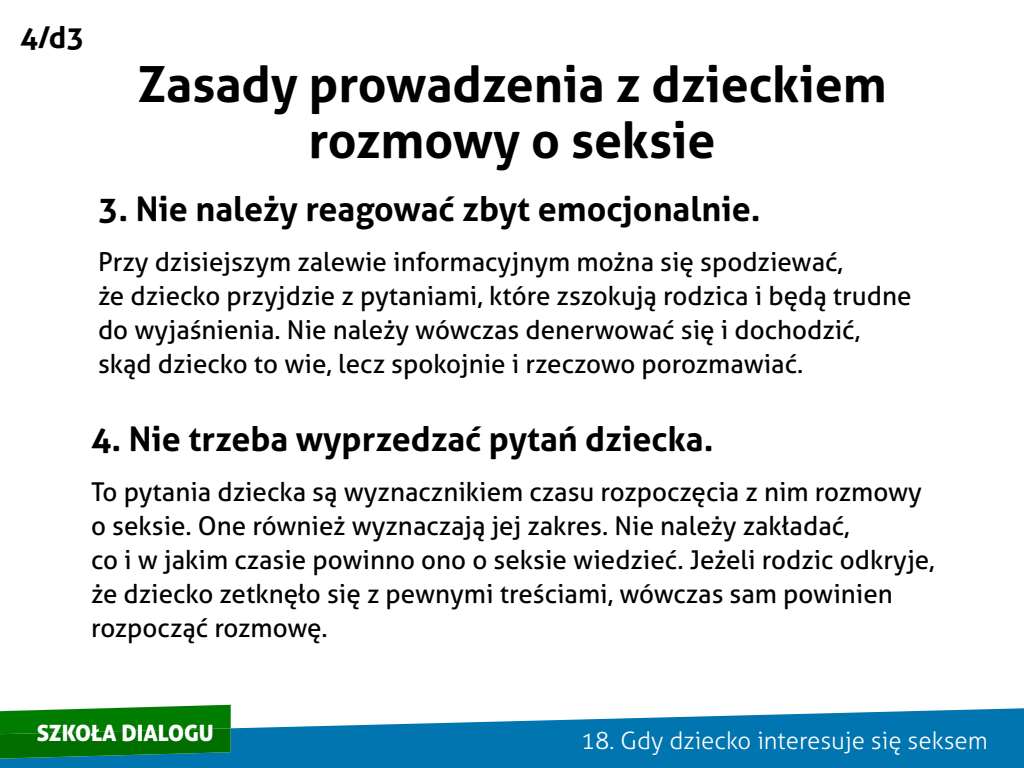
<style>
.page{position:relative;width:1024px;height:768px;background:#fff}
.page>*{position:absolute;margin:0;border:0;box-sizing:border-box;transform-origin:0 0}
.t1{font:700 50px/56px "Aller";color:#000;text-align:center}
.t2{font:700 34px "Aller";color:#000}
.t3{font:700 30px "Aller";color:#000}
.t4{font:26px/34px "Aller";color:#000}
.t5{font:300 24px "Aller";color:#fff}
.t6{font:22.5px "Aller Display";color:#fff}
</style>
<div class="page">
<svg style="left:0;top:708px;width:1024px;height:60px;fill:#0075af"></svg>
<svg style="left:0;top:705px;width:231px;height:54px;background:#0f7e1a"></svg>
<p class="t3" style="left:20px;top:19px;width:66px">4/d3</p>
<h1 class="t1" style="left:137px;top:56px;width:751px">Zasady prowadzenia z dzieckiem rozmowy o seksie</h1>
<h2 class="t2" style="left:98px;top:188px;width:664px">3. Nie należy reagować zbyt emocjonalnie.</h2>
<p class="t4" style="left:98px;top:244px;width:815px">Przy dzisiejszym zalewie informacyjnym można się spodziewać,<br>że dziecko przyjdzie z pytaniami, które zszokują rodzica i będą trudne do wyjaśnienia. Nie należy wówczas denerwować się i dochodzić, skąd dziecko to wie, lecz spokojnie i rzeczowo porozmawiać.</p>
<h2 class="t2" style="left:91px;top:418px;width:624px">4. Nie trzeba wyprzedzać pytań dziecka.</h2>
<p class="t4" style="left:91px;top:475px;width:845px">To pytania dziecka są wyznacznikiem czasu rozpoczęcia z nim rozmowy o seksie. One również wyznaczają jej zakres. Nie należy zakładać,<br>co i w jakim czasie powinno ono o seksie wiedzieć. Jeżeli rodzic odkryje, że dziecko zetknęło się z pewnymi treściami, wówczas sam powinien rozpocząć rozmowę.</p>
<p class="t6" style="left:37px;top:718px;width:179px">SZKOŁA DIALOGU</p>
<p class="t5" style="left:581px;top:726px;width:409px">18. Gdy dziecko interesuje się seksem</p>
</div>
